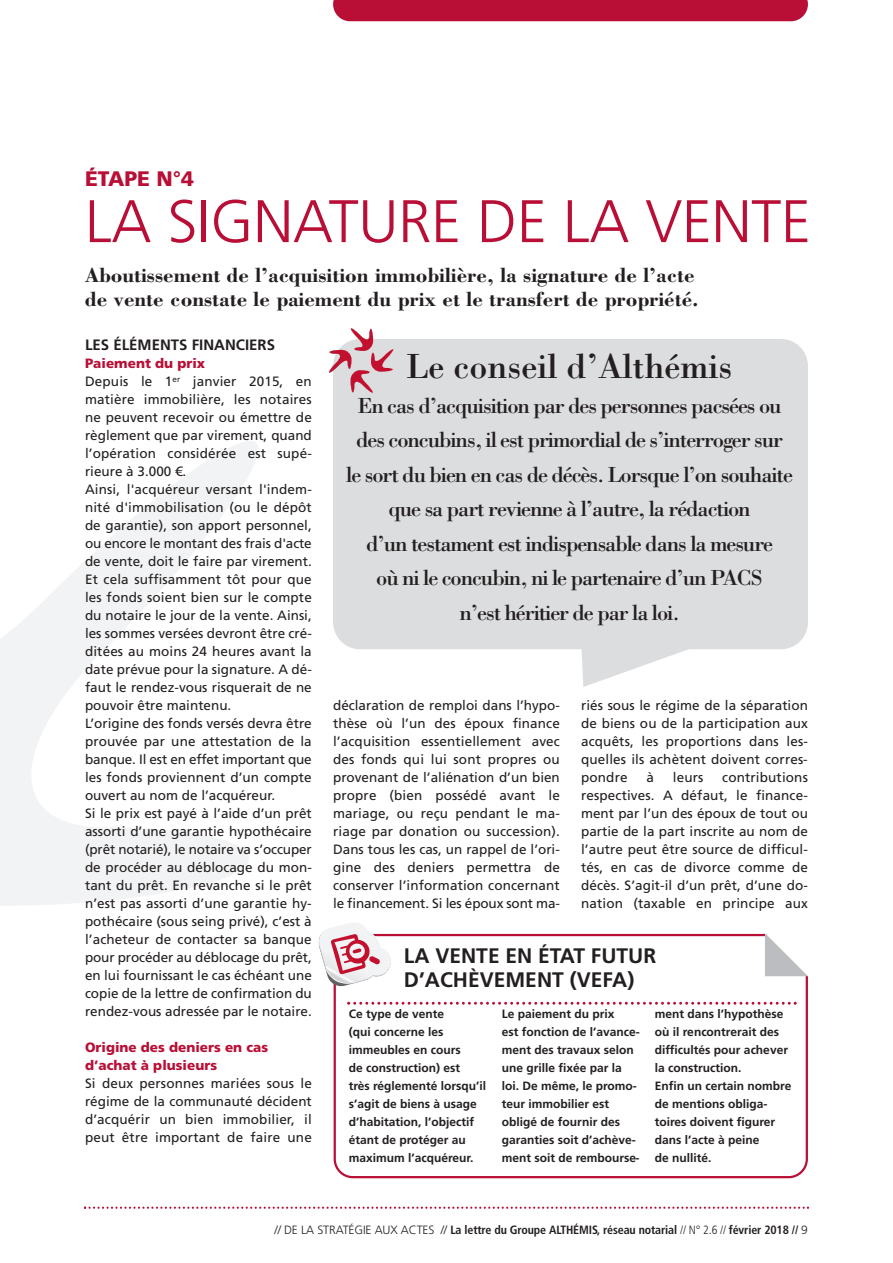
<style>
.page{position:relative;width:893px;height:1263px;background:#fff}
.page>*{position:absolute;margin:0;border:0;box-sizing:border-box;transform-origin:0 0}
.t1{font:300 60px "Frutiger LT Std";letter-spacing:-.005em;color:#b90f36}
.t2{font:36px "Bodoni Std";color:#231f20}
.t3{font:22.5px/34.5px "Bodoni Std";letter-spacing:-.05em;color:#231f20;text-align:center}
.t4{font:700 21px/24px "Bodoni Std";color:#231f20}
.t5{font:700 21px/24px "Frutiger LT Std";color:#231f20}
.t6{font:900 21px "Frutiger LT Std";color:#b90f36}
.t7{font:700 15px "Frutiger LT Std";color:#231f20}
.t8{font:13.5px/18px "Frutiger LT Std";color:#231f20;text-align:justify}
.t9{font:900 13.5px/18px "Frutiger LT Std";color:#b90f36}
.t10{font:700 12px/18px "Frutiger LT Std";color:#231f20}
.t11{font:700 condensed 12px "Frutiger LT Std";letter-spacing:-.01em;color:#231f20}
.s1{font-weight:900;color:#b90f36}
.s2{font-weight:300;font-stretch:normal}
.s3{font-weight:300}
</style>
<div class="page">
<div style="left:333px;top:0;width:475px;height:21px;background:#b90f36"></div>
<svg style="left:272px;top:1206px;width:537px;height:3px"></svg>
<svg style="left:0;top:441px;width:271px;height:768px"></svg>
<div style="left:333px;top:339px;width:475px;height:310px;background:#dcdddf;border-radius:27px"></div>
<svg style="left:581px;top:649px;width:109px;height:38px"></svg>
<svg style="left:329px;top:328px;width:65px;height:65px"></svg>
<svg style="left:334px;top:934px;width:474px;height:244px"></svg>
<svg style="left:347px;top:1002px;width:450px;height:3px"></svg>
<svg style="left:319px;top:923px;width:74px;height:64px"></svg>
<svg style="left:764px;top:933px;width:44px;height:43px"></svg>
<h3 class="t6" style="left:85px;top:170px;width:110px">étApe n°4</h3>
<h1 class="t1" style="left:85px;top:197px;width:727px">LA SIGNATURE DE LA VENTE</h1>
<h3 class="t4" style="left:85px;top:263px;width:616px">Aboutissement de l’acquisition immobilière, la signature de l’acte de vente constate le paiement du prix et le transfert de propriété.</h3>
<p class="t7" style="left:85px;top:339px;width:192px">LES ÉLÉMENTS FINANCIERS</p>
<p class="t8" style="left:85px;top:355px;width:228px;text-align:left"><span class="s1">paiement du prix<br></span>Depuis le 1<sup>er</sup> janvier 2015, en matière immobilière, les notaires ne peuvent recevoir ou émettre de règlement que par virement, quand l’opération considérée est supé&shy;rieure à 3.000 €.<br>Ainsi, l'acquéreur versant l'indem&shy;nité d'immobilisation (ou le dépôt de garantie), son apport personnel, ou encore le montant des frais d'acte de vente, doit le faire par virement.<br>Et cela suffisamment tôt pour que les fonds soient bien sur le compte du notaire le jour de la vente. Ainsi, les sommes versées devront être cré&shy;ditées au moins 24 heures avant la date prévue pour la signature. A dé&shy;faut le rendez-vous risquerait de ne pouvoir être maintenu.<br>L’origine des fonds versés devra être prouvée par une attestation de la banque. il est en effet important que les fonds proviennent d’un compte ouvert au nom de l’acquéreur.<br>Si le prix est payé à l’aide d’un prêt assorti d’une garantie hypothécaire (prêt notarié), le notaire va s’occuper de procéder au déblocage du mon&shy;tant du prêt. En revanche si le prêt n’est pas assorti d’une garantie hy&shy;pothécaire (sous seing privé), c’est à l’acheteur de contacter sa banque pour procéder au déblocage du prêt, en lui fournissant le cas échéant une copie de la lettre de confirmation du rendez-vous adressée par le notaire.</p>
<p class="t9" style="left:85px;top:1039px;width:185px">origine des deniers en cas d’achat à plusieurs</p>
<p class="t8" style="left:85px;top:1075px;width:228px">Si deux personnes mariées sous le régime de la communauté décident d’acquérir un bien immobilier, il peut être important de faire une</p>
<h2 class="t2" style="left:407px;top:345px;width:328px">Le conseil d’Althémis</h2>
<p class="t3" style="left:346px;top:388px;width:448px">En cas d’acquisition par des personnes pacsées ou des concubins, il est primordial de s’interroger sur le sort du bien en cas de décès. Lorsque l’on souhaite que sa part revienne à l’autre, la rédaction<br>d’un testament est indispensable dans la mesure<br>où ni le concubin, ni le partenaire d’un PACS<br>n’est héritier de par la loi.</p>
<p class="t8" style="left:333px;top:697px;width:228px">déclaration de remploi dans l’hypo&shy;thèse où l’un des époux finance l’acquisition essentiellement avec des fonds qui lui sont propres ou provenant de l’aliénation d’un bien propre (bien possédé avant le mariage, ou reçu pendant le ma&shy;riage par donation ou succession).<br>Dans tous les cas, un rappel de l’ori&shy;gine des deniers permettra de conserver l’information concernant le financement. Si les époux sont ma-</p>
<p class="t8" style="left:581px;top:697px;width:228px">riés sous le régime de la séparation de biens ou de la participation aux acquêts, les proportions dans les&shy;quelles ils achètent doivent corres&shy;pondre</p>
<p class="t8" style="left:581px;top:769px;width:228px;text-indent:141px">contributions respectives. A défaut, le finance&shy;ment par l’un des époux de tout ou partie de la part inscrite au nom de l’autre peut être source de difficul&shy;tés, en cas de divorce comme de décès. S’agit-il d’un prêt, d’une do&shy;nation (taxable en principe aux</p>
<p class="t8" style="left:646px;top:769px;width:9px">à</p>
<p class="t8" style="left:673px;top:769px;width:32px">leurs</p>
<h3 class="t5" style="left:404px;top:945px;width:254px">LA VENTE EN ÉTAT FUTUR<br>D’ACHÈVEMENT (VEFA)</h3>
<p class="t10" style="left:349px;top:1006px;width:139px">Ce type de vente<br>(qui concerne les immeubles en cours<br>de construction) est<br>très réglementé lorsqu’il s’agit de biens à usage d’habitation, l’objectif étant de protéger au maximum l’acquéreur.</p>
<p class="t10" style="left:502px;top:1006px;width:140px">Le paiement du prix<br>est fonction de l’avance&shy;ment des travaux selon une grille fixée par la loi. De même, le promo&shy;teur immobilier est obligé de fournir des garanties soit d’achève&shy;ment soit de rembourse-</p>
<p class="t10" style="left:655px;top:1006px;width:138px">ment dans l’hypothèse où il rencontrerait des difficultés pour achever la construction.<br>Enfin un certain nombre de mentions obliga&shy;toires doivent figurer dans l’acte à peine<br>de nullité.</p>
<p class="t11" style="left:274px;top:1225px;width:535px"><span class="s2">// DE LA STRATÉGIE AUX ACTES //</span> La lettre du Groupe ALTHÉMIS, réseau notarial <span class="s3">// N° 2.6 //</span> février 2018 // <span class="s2">9</span></p>
</div>
